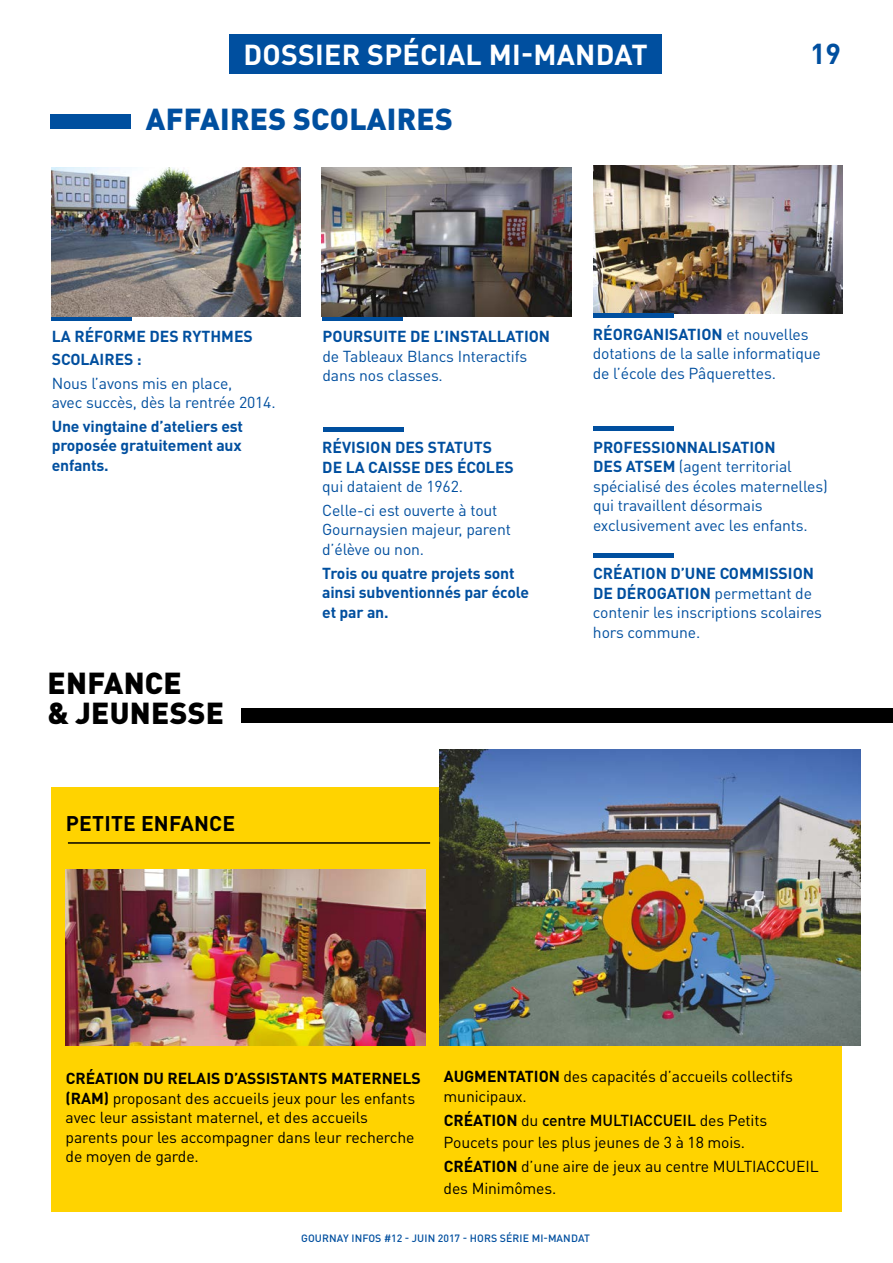
<style>
.page{position:relative;width:893px;height:1263px;background:#fff}
.page>*{position:absolute;margin:0;border:0;box-sizing:border-box;transform-origin:0 0}
.t1{font:900 30px "DIN Pro";letter-spacing:.01em;color:#004f9f}
.t2{font:900 30px/30px "DIN Pro";letter-spacing:.01em;color:#000}
.t3{font:700 28.5px "DIN Pro";letter-spacing:.01em;color:#fff}
.t4{font:700 28.5px "DIN Pro";color:#004f9f}
.t5{font:700 21px "DIN Pro";letter-spacing:.01em;color:#000}
.t6{font:15.75px/19.5px "DIN Pro";letter-spacing:-.01em;color:#004f9f}
.t7{font:15.75px/19.5px "DIN Pro";letter-spacing:-.01em;color:#000}
.t8{font:700 15.75px/19.5px "DIN Pro";letter-spacing:-.01em;color:#004f9f}
.t9{font:500 10.5px "DIN Pro";letter-spacing:.01em;color:#004f9f}
.s1{font-weight:700}
.s2{font-weight:500}
</style>
<div class="page">
<div style="left:230px;top:34px;width:432px;height:40px;background:#004f9f"></div>
<div style="left:50px;top:115px;width:81px;height:14px;background:#004f9f"></div>
<div style="left:51px;top:316px;width:81px;height:5px;background:#004f9f"></div>
<div style="left:322px;top:316px;width:81px;height:5px;background:#004f9f"></div>
<hr style="left:593px;top:427px;width:81px;height:4px;background:#004f9f">
<div style="left:593px;top:553px;width:81px;height:5px;background:#004f9f"></div>
<img style="left:51px;top:167px;width:250px;height:149px">
<img style="left:322px;top:167px;width:249px;height:149px">
<img style="left:593px;top:165px;width:250px;height:149px">
<hr style="left:593px;top:314px;width:81px;height:4px;background:#004f9f">
<hr style="left:323px;top:427px;width:81px;height:4px;background:#004f9f">
<div style="left:51px;top:788px;width:791px;height:424px;background:#ffd300"></div>
<hr style="left:68px;top:842px;width:362px;height:2px;background:#000">
<img style="left:66px;top:870px;width:359px;height:175px">
<img style="left:439px;top:750px;width:421px;height:296px">
<div style="left:241px;top:709px;width:652px;height:14px;background:#000"></div>
<h2 class="t3" style="left:243px;top:35px;width:406px">DOSSIER SPÉCIAL MI-MANDAT</h2>
<h1 class="t1" style="left:146px;top:98px;width:309px">AFFAIRES SCOLAIRES</h1>
<h2 class="t4" style="left:810px;top:35px;width:32px">19</h2>
<p class="t8" style="left:52px;top:325px;width:203px;line-height:22.5px">LA RÉFORME DES RYTHMES<br>SCOLAIRES :</p>
<p class="t6" style="left:52px;top:372px;width:225px">Nous l’avons mis en place,<br>avec succès, dès la rentrée 2014.</p>
<p class="t8" style="left:52px;top:416px;width:193px;text-align:justify">Une vingtaine d’ateliers est proposée gratuitement aux enfants.</p>
<h1 class="t2" style="left:47px;top:667px;width:178px">ENFANCE<br>&amp; JEUNESSE</h1>
<h3 class="t5" style="left:66px;top:809px;width:171px">PETITE ENFANCE</h3>
<p class="t8" style="left:323px;top:326px;width:229px">POURSUITE DE L’INSTALLATION</p>
<p class="t6" style="left:323px;top:346px;width:206px">de Tableaux Blancs Interactifs dans nos classes.</p>
<p class="t8" style="left:322px;top:437px;width:193px">RÉVISION DES STATUTS<br>DE LA CAISSE DES ÉCOLES</p>
<p class="t6" style="left:322px;top:474px;width:177px;line-height:23.7px">qui dataient de 1962.<br>Celle-ci est ouverte à tout</p>
<p class="t6" style="left:322px;top:519px;width:190px">Gournaysien majeur, parent d’élève ou non.</p>
<p class="t8" style="left:322px;top:563px;width:208px">Trois ou quatre projets sont ainsi subventionnés par école et par an.</p>
<p class="t6" style="left:593px;top:324px;width:229px"><span class="s1">RÉORGANISATION</span> et nouvelles dotations de la salle informatique de l’école des Pâquerettes.</p>
<p class="t6" style="left:593px;top:437px;width:236px"><span class="s1">PROFESSIONNALISATION<br>DES ATSEM</span> (agent territorial spécialisé des écoles maternelles) qui travaillent désormais exclusivement avec les enfants.</p>
<p class="t6" style="left:593px;top:563px;width:231px"><span class="s1">CRÉATION D’UNE COMMISSION<br>DE DÉROGATION</span> permettant de contenir les inscriptions scolaires hors commune.</p>
<p class="t7" style="left:66px;top:1068px;width:357px"><span class="s1">CRÉATION DU RELAIS D’ASSISTANTS MATERNELS (RAM)</span> proposant des accueils jeux pour les enfants avec leur assistant maternel, et des accueils parents pour les accompagner dans leur recherche de moyen de garde.</p>
<p class="t7" style="left:444px;top:1066px;width:351px"><span class="s1">AUGMENTATION</span> des capacités d’accueils collectifs municipaux.</p>
<p class="t7" style="left:444px;top:1108px;width:377px;line-height:23px"><span class="s1">CRÉATION</span> du <span class="s2">centre MULTIACCUEIL</span> des Petits Poucets pour les plus jeunes de 3 à 18 mois.<br><span class="s1">CRÉATION</span> d’une aire de jeux au centre MULTIACCUEIL des Minimômes.</p>
<p class="t9" style="left:301px;top:1230px;width:290px">GOURNAY INFOS #12 - JUIN 2017 - HORS SÉRIE MI-MANDAT</p>
</div>
